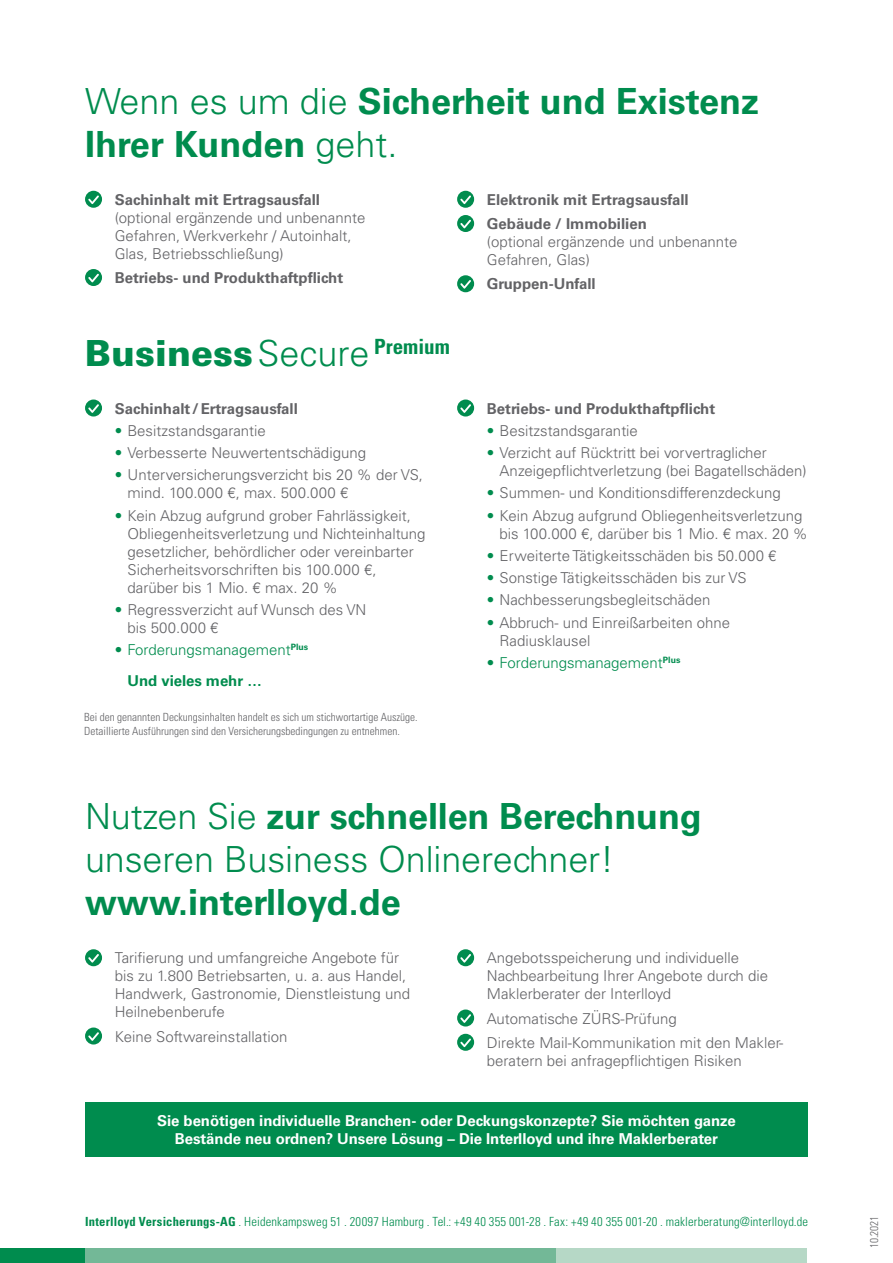
<style>
.page{position:relative;width:893px;height:1263px;background:#fff}
.page>*{position:absolute;margin:0;border:0;box-sizing:border-box;transform-origin:0 0}
.t1{font:700 36px/43.2px "Univers";color:#008c4e}
.t2{font:300 36px/43.2px "Univers";letter-spacing:-.005em;color:#008c4e}
.t3{font:900 36px "Univers";color:#008c4e}
.t4{font:300 15px/18px "Univers";color:#636366}
.t5{font:700 15px/24.3px "Univers";color:#636366}
.t6{font:700 15px/18px "Univers";letter-spacing:-.005em;color:#fff;text-align:center}
.t7{font:300 15px/30.8px "Univers";color:#008c4e}
.t8{font:300 condensed 12.6px "Univers";letter-spacing:.015em;color:#008c4e}
.t9{font:300 condensed 11.25px/13.5px "Univers";color:#636366}
.s1{font-weight:300}
.s2{color:#008c4e}
.s3{font-weight:700}
</style>
<div class="page">
<svg style="left:85px;top:949px;width:17px;height:17px"></svg>
<svg style="left:85px;top:1027px;width:17px;height:17px"></svg>
<svg style="left:457px;top:949px;width:17px;height:17px"></svg>
<svg style="left:457px;top:1009px;width:17px;height:17px"></svg>
<svg style="left:457px;top:1034px;width:17px;height:17px"></svg>
<svg style="left:85px;top:191px;width:17px;height:17px"></svg>
<svg style="left:85px;top:269px;width:17px;height:17px"></svg>
<svg style="left:457px;top:191px;width:17px;height:17px"></svg>
<svg style="left:457px;top:215px;width:17px;height:17px"></svg>
<svg style="left:457px;top:275px;width:17px;height:17px"></svg>
<svg style="left:85px;top:399px;width:17px;height:17px"></svg>
<svg style="left:457px;top:399px;width:17px;height:17px"></svg>
<div style="left:85px;top:1102px;width:723px;height:54px;background:#008c4e"></div>
<div style="left:0;top:1248px;width:85px;height:15px;background:#008c4e"></div>
<div style="left:85px;top:1248px;width:471px;height:15px;background:#73b897"></div>
<div style="left:556px;top:1248px;width:252px;height:15px;background:#b6d8c6"></div>
<h1 class="t1" style="left:85px;top:80px;width:675px"><span class="s1">Wenn es um die</span> Sicherheit und Existenz<br>Ihrer Kunden <span class="s1">geht.</span></h1>
<p class="t5" style="left:115px;top:187px;width:207px">Sachinhalt mit Ertragsausfall</p>
<p class="t4" style="left:115px;top:208px;width:252px">(optional ergänzende und unbenannte<br>Gefahren, Werkverkehr / Autoinhalt,<br>Glas, Betriebsschließung)</p>
<p class="t5" style="left:115px;top:266px;width:230px">Betriebs- und Produkthaftpflicht</p>
<p class="t5" style="left:487px;top:187px;width:203px">Elektronik mit Ertragsausfall<br>Gebäude / Immobilien</p>
<p class="t4" style="left:487px;top:233px;width:252px">(optional ergänzende und unbenannte<br>Gefahren, Glas)</p>
<p class="t5" style="left:487px;top:272px;width:110px">Gruppen-Unfall</p>
<h1 class="t3" style="left:85px;top:330px;width:366px">Business<span class="s1">Secure</span> <sup>Premium</sup></h1>
<p class="t5" style="left:115px;top:396px;width:185px">Sachinhalt /Ertragsausfall</p>
<p class="t4" style="left:115px;top:421px;width:153px"><span class="s2">•</span> Besitzstandsgarantie</p>
<p class="t4" style="left:115px;top:444px;width:253px"><span class="s2">•</span> Verbesserte Neuwertentschädigung</p>
<p class="t4" style="left:128px;top:466px;width:297px;text-indent:-13px"><span class="s2">•</span> Unterversicherungsverzicht bis 20 % der VS, mind. 100.000 €, max. 500.000 €</p>
<p class="t4" style="left:128px;top:506px;width:299px;text-indent:-13px"><span class="s2">•</span> Kein Abzug aufgrund grober Fahrlässigkeit, Obliegenheitsverletzung und Nichteinhaltung gesetzlicher, behördlicher oder vereinbarter Sicherheitsvorschriften bis 100.000 €, darüber bis 1 Mio. € max. 20 %</p>
<p class="t4" style="left:128px;top:600px;width:240px;text-indent:-13px"><span class="s2">•</span> Regressverzicht auf Wunsch des VN bis 500.000 €</p>
<p class="t7" style="left:128px;top:634px;width:182px;text-indent:-13px">• Forderungsmanagement<sup>Plus<br></sup><span class="s3">Und vieles mehr …</span></p>
<p class="t9" style="left:84px;top:710px;width:335px">Bei den genannten Deckungsinhalten handelt es sich um stichwortartige Auszüge.<br>Detaillierte Ausführungen sind den Versicherungsbedingungen zu entnehmen.</p>
<p class="t5" style="left:487px;top:396px;width:230px">Betriebs- und Produkthaftpflicht</p>
<p class="t4" style="left:487px;top:421px;width:153px"><span class="s2">•</span> Besitzstandsgarantie</p>
<p class="t4" style="left:500px;top:444px;width:308px;text-indent:-13px"><span class="s2">•</span> Verzicht auf Rücktritt bei vorvertraglicher<br>Anzeigepflichtverletzung (bei Bagatellschäden)</p>
<p class="t4" style="left:487px;top:484px;width:295px"><span class="s2">•</span> Summen- und Konditionsdifferenzdeckung</p>
<p class="t4" style="left:500px;top:506px;width:310px;text-indent:-13px"><span class="s2">•</span> Kein Abzug aufgrund Obliegenheitsverletzung bis 100.000 €, darüber bis 1 Mio. € max. 20 %</p>
<p class="t4" style="left:487px;top:546px;width:291px"><span class="s2">•</span> Erweiterte Tätigkeitsschäden bis 50.000 €</p>
<p class="t4" style="left:487px;top:569px;width:261px"><span class="s2">•</span> Sonstige Tätigkeitsschäden bis zur VS</p>
<p class="t4" style="left:487px;top:591px;width:225px"><span class="s2">•</span> Nachbesserungsbegleitschäden</p>
<p class="t4" style="left:500px;top:613px;width:232px;text-indent:-13px"><span class="s2">•</span> Abbruch- und Einreißarbeiten ohne<br>Radiusklausel</p>
<p class="t7" style="left:487px;top:647px;width:195px">• Forderungsmanagement<sup>Plus</sup></p>
<h1 class="t2" style="left:85px;top:794px;width:618px">Nutzen Sie <span class="s3">zur schnellen Berechnung </span>unseren Business Onlinerechner!</h1>
<h1 class="t1" style="left:85px;top:881px;width:317px">www.interlloyd.de</h1>
<p class="t4" style="left:115px;top:949px;width:297px">Tarifierung und umfangreiche Angebote für bis zu 1.800 Betriebsarten, u. a. aus Handel, Handwerk, Gastronomie, Dienstleistung und Heilnebenberufe</p>
<p class="t4" style="left:115px;top:1027px;width:174px">Keine Softwareinstallation</p>
<p class="t4" style="left:487px;top:949px;width:283px">Angebotsspeicherung und individuelle<br>Nachbearbeitung Ihrer Angebote durch die<br>Maklerberater der Interlloyd</p>
<p class="t4" style="left:487px;top:1006px;width:298px;line-height:24.3px">Automatische ZÜRS-Prüfung<br>Direkte Mail-Kommunikation mit den Makler-</p>
<p class="t4" style="left:487px;top:1051px;width:256px">beratern bei anfragepflichtigen Risiken</p>
<p class="t6" style="left:157px;top:1112px;width:580px">Sie benötigen individuelle Branchen- oder Deckungskonzepte? Sie möchten ganze<br>Bestände neu ordnen? Unsere Lösung – Die Interlloyd und ihre Maklerberater</p>
<p class="t8" style="left:85px;top:1214px;width:724px"><span class="s3">Interlloyd Versicherungs-AG</span> . Heidenkampsweg 51 . 20097 Hamburg . Tel.: +49 40 355 001-28 . Fax: +49 40 355 001-20 . maklerberatung@interlloyd.de</p>
<p class="t9" style="left:867px;top:1248px;width:34px;rotate:-90deg">10.2021</p>
</div>
